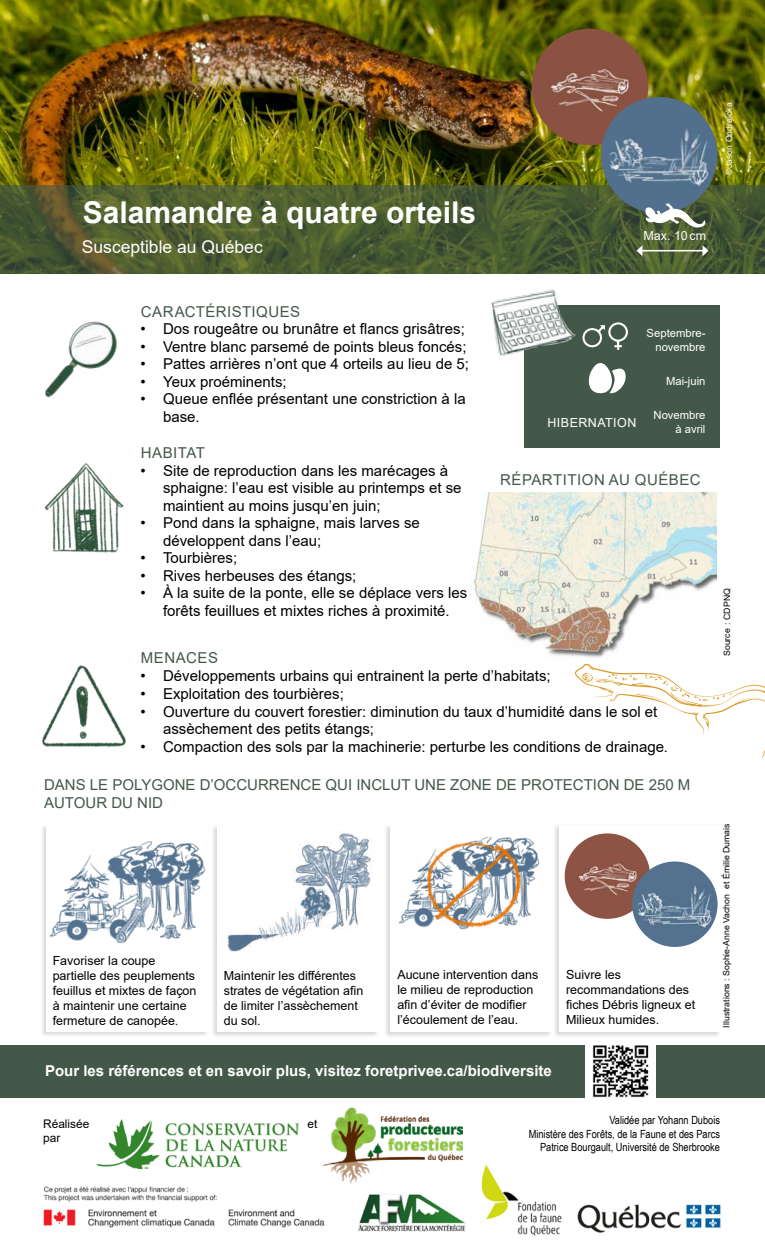
<style>
.page{position:relative;width:765px;height:1260px;background:#fff}
.page>*{position:absolute;margin:0;border:0;box-sizing:border-box;transform-origin:0 0}
.t1{font:700 30px "Arial";color:#fff}
.t2{font:17.5px "Arial";color:#fff}
.t3{font:15px/17.5px "Arial";color:#000}
.t4{font:15px/18px "Arial";color:#44584a}
.t5{font:700 15px "Arial";color:#fff}
.t6{font:15px "Arial";letter-spacing:.035em;color:#44584a}
.t7{font:15px "Arial";letter-spacing:.03em;color:#44584a}
.t8{font:12.5px/15px "Arial";color:#000}
.t9{font:12.5px "Arial";letter-spacing:.035em;color:#fff}
.t10{font:11.88px/14.2px "Arial";color:#000}
.t11{font:11.25px/13.5px "Arial Narrow";color:#000;text-align:right}
.t12{font:11.25px/13.5px "Arial";color:#fff;text-align:right}
.t13{font:8.75px "Arial";color:#000}
.t14{font:8.75px "Arial";color:#fff}
.s1{font-family:"Minion Pro"}
.s2{color:#030303}
</style>
<div class="page">
<div style="left:553px;top:823px;width:169px;height:215px;background:#000;opacity:.15"></div>
<div style="left:559px;top:825px;width:162px;height:207px;background:#fff"></div>
<img style="left:565px;top:833px;width:83px;height:86px">
<img style="left:632px;top:862px;width:86px;height:85px">
<img style="left:0;top:0;width:765px;height:185px">
<img style="left:473px;top:492px;width:243px;height:166px">
<div style="left:524px;top:305px;width:196px;height:143px;background:#44584a"></div>
<div style="left:0;top:1045px;width:765px;height:52px;background:#44584a"></div>
<svg style="left:582px;top:322px;width:46px;height:28px"></svg>
<div style="left:40px;top:823px;width:169px;height:215px;background:#000;opacity:.15"></div>
<div style="left:46px;top:825px;width:162px;height:207px;background:#fff"></div>
<div style="left:210px;top:823px;width:170px;height:215px;background:#000;opacity:.15"></div>
<div style="left:217px;top:825px;width:162px;height:207px;background:#fff"></div>
<svg style="left:0;top:185px;width:765px;height:89px;background:#4b5b31"></svg>
<img style="left:44px;top:463px;width:80px;height:90px">
<img style="left:41px;top:665px;width:85px;height:82px">
<img style="left:491px;top:289px;width:85px;height:67px">
<svg style="left:588px;top:363px;width:38px;height:31px"></svg>
<hr style="left:641px;top:250px;width:63px;height:1px;background:#fff">
<svg style="left:636px;top:245px;width:6px;height:11px"></svg>
<svg style="left:703px;top:245px;width:5px;height:11px"></svg>
<img style="left:44px;top:321px;width:73px;height:77px">
<svg style="left:575px;top:664px;width:190px;height:94px"></svg>
<img style="left:532px;top:29px;width:116px;height:116px">
<img style="left:601px;top:97px;width:117px;height:116px">
<svg style="left:645px;top:202px;width:61px;height:27px"></svg>
<img style="left:227px;top:833px;width:145px;height:119px">
<img style="left:42px;top:842px;width:175px;height:103px">
<img style="left:481px;top:1165px;width:81px;height:71px">
<img style="left:321px;top:1107px;width:142px;height:76px">
<img style="left:358px;top:1194px;width:107px;height:38px">
<img style="left:577px;top:1204px;width:144px;height:29px">
<img style="left:43px;top:1178px;width:297px;height:50px">
<img style="left:97px;top:1119px;width:201px;height:49px">
<div style="left:384px;top:824px;width:169px;height:214px;background:#000;opacity:.15"></div>
<div style="left:390px;top:825px;width:162px;height:207px;background:#fff"></div>
<img style="left:398px;top:849px;width:142px;height:75px">
<img style="left:416px;top:837px;width:118px;height:93px">
<img style="left:585px;top:1045px;width:71px;height:53px">
<h1 class="t1" style="left:83px;top:192px;width:395px">Salamandre à quatre orteils</h1>
<p class="t2" style="left:82px;top:235px;width:182px">Susceptible au Québec</p>
<p class="t14" style="left:723px;top:175px;width:74px;rotate:-90deg">©Jason Ondreicka</p>
<p class="t9" style="left:643px;top:227px;width:64px">Max. 10cm</p>
<p class="t7" style="left:141px;top:301px;width:161px">CARACTÉRISTIQUES</p>
<p class="t3" style="left:141px;top:320px;width:326px">• Dos rougeâtre ou brunâtre et flancs grisâtres;</p>
<p class="t3" style="left:141px;top:338px;width:327px">• Ventre blanc parsemé de points bleus foncés;</p>
<p class="t3" style="left:141px;top:355px;width:330px">• Pattes arrières n’ont que 4 orteils au lieu de 5;</p>
<p class="t3" style="left:141px;top:373px;width:148px">• Yeux proéminents;</p>
<p class="t3" style="left:163px;top:390px;width:304px;line-height:18px;text-indent:-23px">• Queue enflée présentant une constriction à la base.</p>
<p class="t9" style="left:548px;top:414px;width:90px">HIBERNATION</p>
<p class="t12" style="left:647px;top:326px;width:60px">Septembre&shy;novembre</p>
<p class="t12" style="left:666px;top:374px;width:41px">Mai-juin</p>
<p class="t12" style="left:654px;top:408px;width:53px">Novembre à avril</p>
<p class="t6" style="left:141px;top:442px;width:66px">HABITAT</p>
<p class="t3" style="left:163px;top:462px;width:300px;text-indent:-23px">• Site de reproduction dans les marécages à sphaigne: l’eau est visible au printemps et se maintient au moins jusqu’en juin;</p>
<p class="t3" style="left:163px;top:514px;width:258px;text-indent:-23px">• Pond dans la sphaigne, mais larves se développent dans l’eau;</p>
<p class="t3" style="left:141px;top:549px;width:98px">• Tourbières;</p>
<p class="t3" style="left:141px;top:567px;width:217px">• Rives herbeuses des étangs;</p>
<p class="t3" style="left:141px;top:584px;width:328px;text-align:center">• À la suite de la ponte, elle se déplace vers les forêts feuillues et mixtes riches à proximité.</p>
<p class="t6" style="left:141px;top:647px;width:79px">MENACES</p>
<p class="t3" style="left:141px;top:666px;width:412px">• Développements urbains qui entrainent la perte d’habitats;</p>
<p class="t3" style="left:141px;top:684px;width:205px">• Exploitation des tourbières;</p>
<p class="t6" style="left:500px;top:469px;width:202px">RÉPARTITION AU QUÉBEC</p>
<p class="t3" style="left:163px;top:703px;width:496px;text-indent:-22px">• Ouverture du couvert forestier: diminution du taux d’humidité dans le sol et assèchement des petits étangs;</p>
<p class="t3" style="left:141px;top:738px;width:529px">• Compaction des sols par la machinerie: perturbe les conditions de drainage<span class="s1">.</span></p>
<p class="t4" style="left:44px;top:776px;width:648px">DANS LE POLYGONE D’OCCURRENCE QUI INCLUT UNE ZONE DE PROTECTION DE 250 M<br>AUTOUR DU NID</p>
<p class="t8" style="left:53px;top:953px;width:145px">Favoriser la coupe partielle des peuplements feuillus et mixtes de façon à maintenir une certaine fermeture de canopée.</p>
<p class="t8" style="left:224px;top:968px;width:141px">Maintenir les différentes strates de végétation afin de limiter l’assèchement du sol.</p>
<p class="t8" style="left:397px;top:967px;width:143px">Aucune intervention dans le milieu de reproduction afin d’éviter de modifier l’écoulement de l’eau.</p>
<p class="t8" style="left:566px;top:967px;width:131px">Suivre les recommandations des fiches Débris ligneux et<br>Milieux humides.</p>
<p class="t5" style="left:45px;top:1060px;width:508px">Pour les références et en savoir plus, visitez foretprivee.ca/biodiversite</p>
<p class="t13" style="left:721px;top:656px;width:69px;rotate:-90deg">Source <span class="s2">: CDPNQ</span></p>
<p class="t13" style="left:721px;top:1028px;width:206px;rotate:-90deg">Illustrations : Sophie-Anne Vachon et Émilie Dumais</p>
<p class="t10" style="left:43px;top:1117px;width:48px">Réalisée par</p>
<p class="t10" style="left:308px;top:1116px;width:11px">et</p>
<p class="t11" style="left:529px;top:1113px;width:193px">Validée par Yohann Dubois<br>Ministère des Forêts, de la Faune et des Parcs<br>Patrice Bourgault, Université de Sherbrooke</p>
</div>
